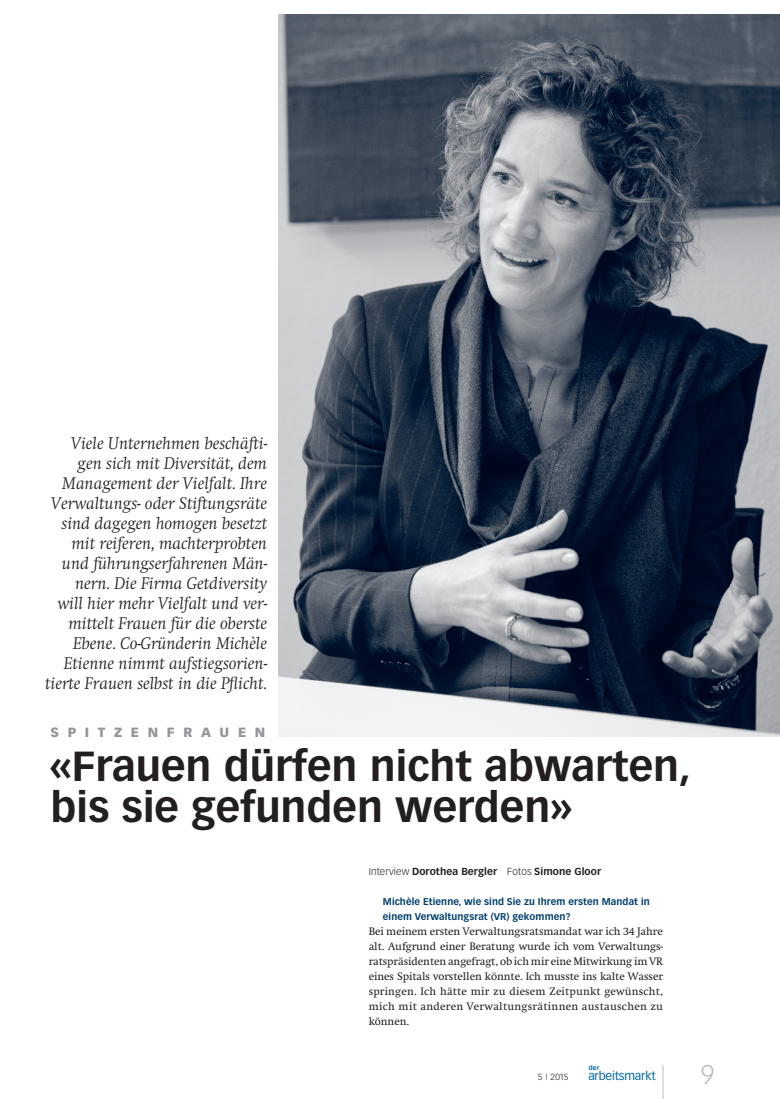
<style>
.page{position:relative;width:780px;height:1099px;background:#fff}
.page>*{position:absolute;margin:0;border:0;box-sizing:border-box;transform-origin:0 0}
.t1{font:700 41.25px/40.6px "Vectora LT Std";color:#231f20}
.t2{font:300 26.25px "Vectora LT Std";color:#bcbdc0}
.t3{font:italic 300 17.5px/20px "Swift EF";color:#231f20;text-align:right}
.t4{font:900 13.12px "Vectora LT Std";letter-spacing:.66em;color:#939598}
.t5{font:12px "Vectora LT Std";letter-spacing:-.015em;color:#0065a4}
.t6{font:11.25px/15px "Swift EF";letter-spacing:.02em;color:#231f20;text-align:justify}
.t7{font:700 10px "Vectora LT Std";letter-spacing:.01em;color:#231f20}
.t8{font:700 9.62px/15px "Vectora LT Std";letter-spacing:.01em;color:#003f6e}
.t9{font:300 8.75px "Vectora LT Std";color:#231f20}
.t10{font:700 6.25px "Vectora LT Std";color:#0065a4}
.s1{font-weight:300}
</style>
<div class="page">
<img style="left:279px;top:14px;width:501px;height:722px">
<hr style="left:662px;top:1065px;width:1px;height:33px;background:#bcbdc0">
<p class="t3" style="left:45px;top:434px;width:223px">Viele Unternehmen beschäfti&shy;gen sich mit Diversität, dem<br>Management der Vielfalt. Ihre<br>Verwaltungs- oder Stiftungsräte sind dagegen homogen besetzt mit reiferen, machterprobten und führungserfahrenen Män&shy;nern. Die Firma Getdiversity<br>will hier mehr Vielfalt und ver&shy;mittelt Frauen für die oberste<br>Ebene. Co-Gründerin Michèle<br>Etienne nimmt aufstiegsorien&shy;tierte Frauen selbst in die Pflicht.</p>
<p class="t4" style="left:50px;top:724px;width:216px">SPITZENFRAUEN</p>
<h1 class="t1" style="left:50px;top:746px;width:643px">«Frauen dürfen nicht abwarten, bis sie gefunden werden»</h1>
<p class="t7" style="left:369px;top:865px;width:234px"><span class="s1">Interview</span> Dorothea Bergler <span class="s1">Fotos</span> Simone Gloor</p>
<p class="t8" style="left:383px;top:894px;width:268px">Michèle Etienne, wie sind Sie zu Ihrem ersten Mandat in einem Verwaltungsrat (VR) gekommen?</p>
<p class="t6" style="left:369px;top:924px;width:296px">Bei meinem ersten Verwaltungsratsmandat war ich 34 Jahre alt. Aufgrund einer Beratung wurde ich vom Verwaltungs&shy;ratspräsidenten angefragt, ob ich mir eine Mitwirkung im VR eines Spitals vorstellen könnte. Ich musste ins kalte Wasser springen. Ich hätte mir zu diesem Zeitpunkt gewünscht, mich mit anderen Verwaltungsrätinnen austauschen zu können.</p>
<p class="t9" style="left:538px;top:1071px;width:32px">5 I 2015</p>
<h2 class="t2" style="left:701px;top:1059px;width:15px">9</h2>
<p class="t10" style="left:589px;top:1064px;width:12px">der</p>
<p class="t5" style="left:588px;top:1068px;width:69px">arbeitsmarkt</p>
</div>
